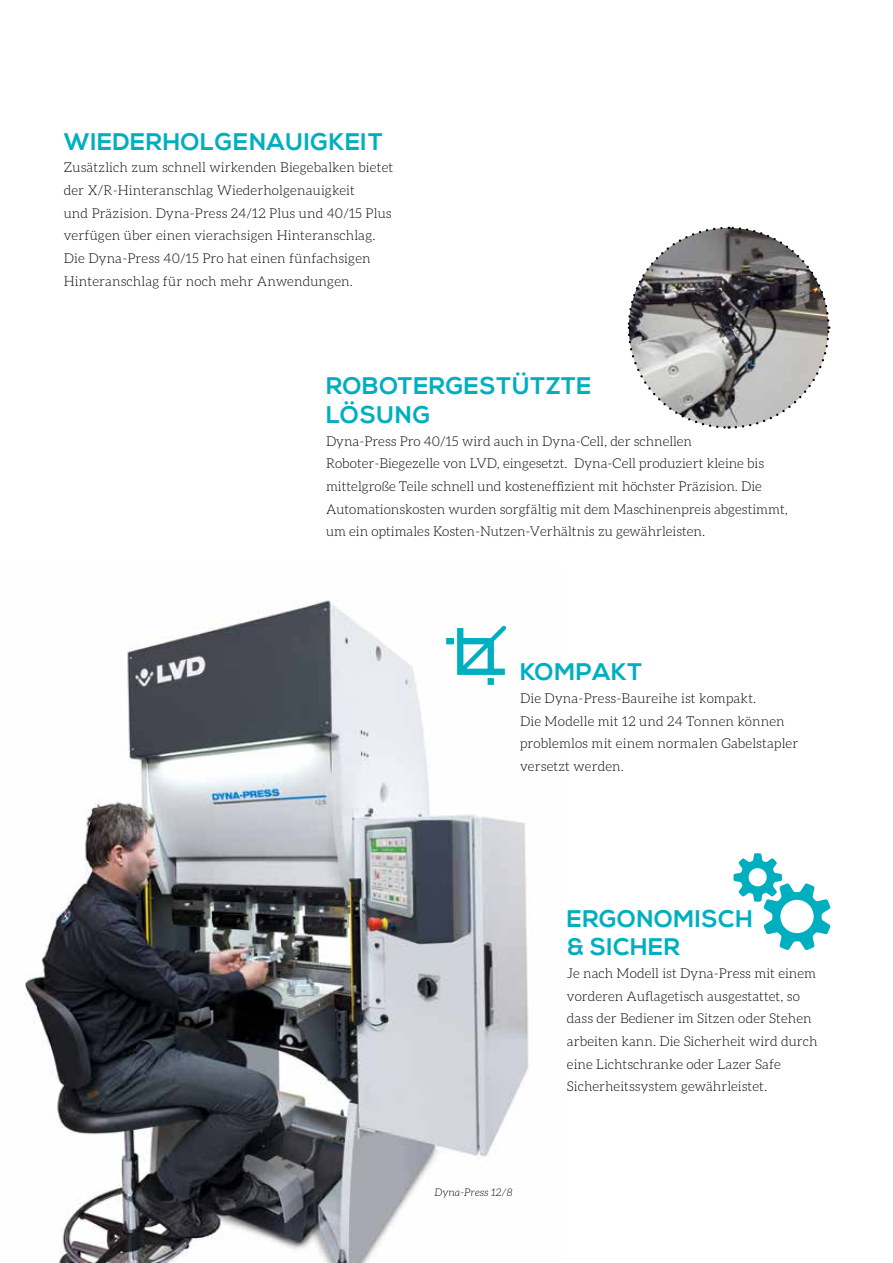
<style>
.page{position:relative;width:893px;height:1263px;background:#fff}
.page>*{position:absolute;margin:0;border:0;box-sizing:border-box;transform-origin:0 0}
.t1{font:700 24px/28.8px "Nexa";letter-spacing:.025em;color:#00afbf}
.t2{font:300 13.5px/22.6px "Aleo";letter-spacing:.005em;color:#000}
.t3{font:italic 300 10.5px "Aleo";letter-spacing:.01em;color:#000}
</style>
<div class="page">
<hr style="left:0;top:0;width:1px;height:310px;background:#00afbf">
<img style="left:25px;top:600px;width:504px;height:663px">
<svg style="left:733px;top:853px;width:97px;height:97px"></svg>
<svg style="left:446px;top:626px;width:60px;height:59px"></svg>
<svg style="left:627px;top:226px;width:204px;height:203px"></svg>
<h1 class="t1" style="left:64px;top:128px;width:321px">WIEDERHOLGENAUIGKEIT</h1>
<p class="t2" style="left:64px;top:156px;width:331px">Zusätzlich zum schnell wirkenden Biegebalken bietet der X/R-Hinteranschlag Wiederholgenauigkeit<br>und Präzision. Dyna-Press 24/12 Plus und 40/15 Plus verfügen über einen vierachsigen Hinteranschlag.<br>Die Dyna-Press 40/15 Pro hat einen fünfachsigen Hinteranschlag für noch mehr Anwendungen.</p>
<h1 class="t1" style="left:326px;top:372px;width:267px">ROBOTERGESTÜTZTE<br>LÖSUNG</h1>
<p class="t2" style="left:326px;top:429px;width:463px">Dyna-Press Pro 40/15 wird auch in Dyna-Cell, der schnellen Roboter-Biegezelle von LVD, eingesetzt. Dyna-Cell produziert kleine bis mittelgroße Teile schnell und kosteneffizient mit höchster Präzision. Die Automationskosten wurden sorgfältig mit dem Maschinenpreis abgestimmt, um ein optimales Kosten-Nutzen-Verhältnis zu gewährleisten.</p>
<h1 class="t1" style="left:520px;top:658px;width:124px">KOMPAKT</h1>
<p class="t2" style="left:520px;top:687px;width:280px">Die Dyna-Press-Baureihe ist kompakt.<br>Die Modelle mit 12 und 24 Tonnen können problemlos mit einem normalen Gabelstapler versetzt werden.</p>
<p class="t3" style="left:434px;top:1187px;width:80px">Dyna-Press 12/8</p>
<h1 class="t1" style="left:567px;top:905px;width:187px">ERGONOMISCH &amp; SICHER</h1>
<p class="t2" style="left:567px;top:962px;width:252px">Je nach Modell ist Dyna-Press mit einem vorderen Auflagetisch ausgestattet, so dass der Bediener im Sitzen oder Stehen arbeiten kann. Die Sicherheit wird durch eine Lichtschranke oder Lazer Safe Sicherheitssystem gewährleistet.</p>
</div>
